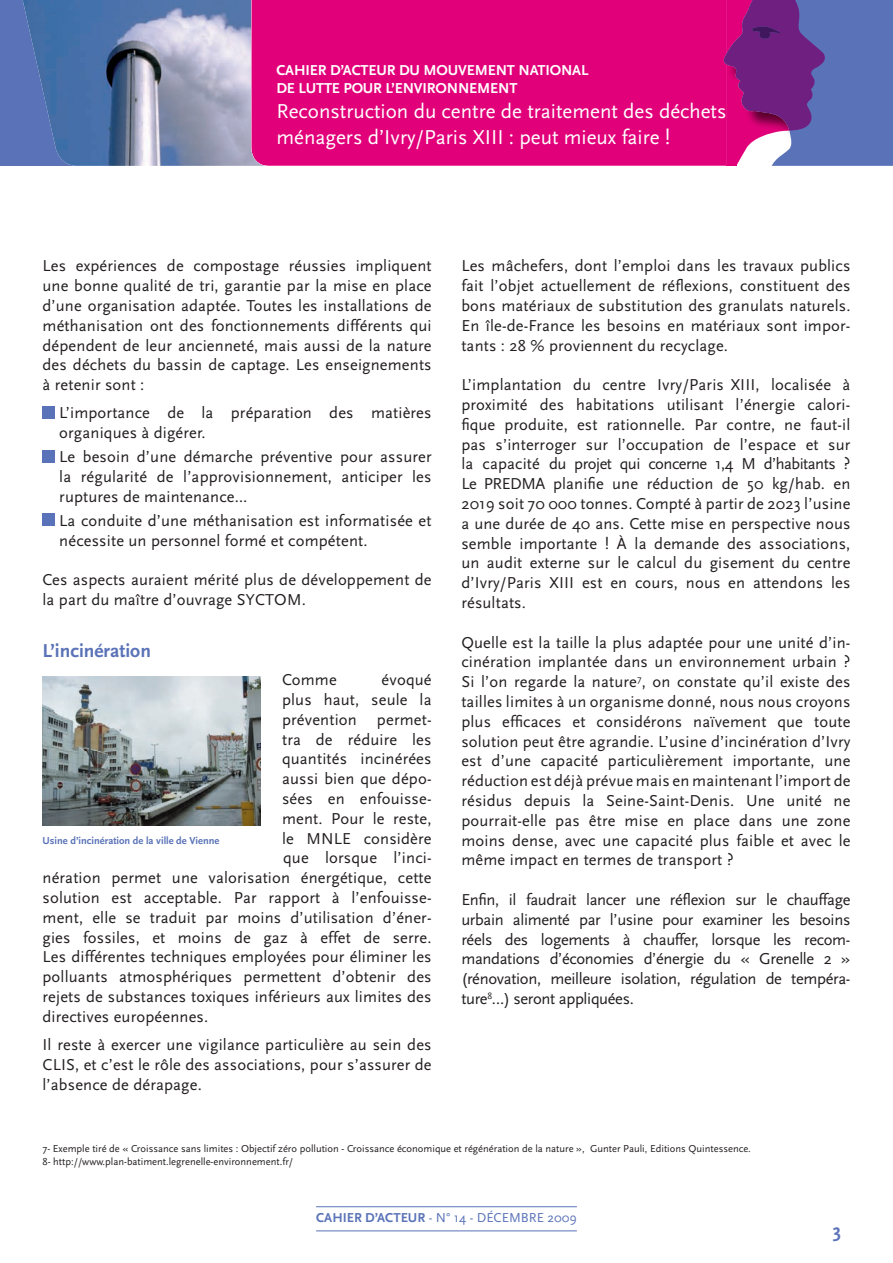
<style>
.page{position:relative;width:893px;height:1263px;background:#fff}
.page>*{position:absolute;margin:0;border:0;box-sizing:border-box;transform-origin:0 0}
.t1{font:21px/25.5px "Scala Sans";color:#fff}
.t2{font:700 19.5px "Scala Sans";color:#5a73b8}
.t3{font:16.5px/19.8px "Scala Sans";letter-spacing:.01em;color:#231f20;text-align:justify}
.t4{font:700 15px/18px "Scala Sans";letter-spacing:-.01em;color:#fff}
.t5{font:13.5px "Scala Sans";color:#5a73b8}
.t6{font:10.5px/12.6px "Scala Sans";color:#231f20}
.t7{font:700 10.5px "Scala Sans";color:#5a73b8}
.s1{font-weight:700}
</style>
<div class="page">
<div style="left:0;top:0;width:18px;height:166px;background:#5a73b8"></div>
<div style="left:43px;top:406px;width:12px;height:12px;background:#5a73b8"></div>
<div style="left:43px;top:450px;width:12px;height:12px;background:#5a73b8"></div>
<div style="left:43px;top:514px;width:12px;height:12px;background:#5a73b8"></div>
<img style="left:23px;top:0;width:228px;height:166px">
<svg style="left:251px;top:0;width:18px;height:166px;background:#e10b7f"></svg>
<svg style="left:269px;top:0;width:624px;height:166px;background:#c51684"></svg>
<img style="left:43px;top:676px;width:218px;height:150px">
<hr style="left:316px;top:1206px;width:261px;height:1px;background:#5a73b8">
<hr style="left:316px;top:1230px;width:261px;height:1px;background:#5a73b8">
<p class="t4" style="left:276px;top:61px;width:314px">CAHIER D’ACTEUR DU MOUVEMENT NATIONAL<br>DE LUTTE POUR L’ENVIRONNEMENT</p>
<p class="t1" style="left:276px;top:99px;width:452px">Reconstruction du centre de traitement des déchets ménagers d’Ivry/Paris XIII : peut mieux faire !</p>
<p class="t3" style="left:43px;top:256px;width:391px">Les expériences de compostage réussies impliquent une bonne qualité de tri, garantie par la mise en place d’une organisation adaptée. toutes les installations de méthanisation ont des fonctionnements différents qui dépendent de leur ancienneté, mais aussi de la nature des déchets du bassin de captage. Les enseignements à retenir sont :</p>
<p class="t3" style="left:59px;top:403px;width:374px">L’importance de la préparation des matières organiques à digérer.</p>
<p class="t3" style="left:59px;top:447px;width:374px">Le besoin d’une démarche préventive pour assurer la régularité de l’approvisionnement, anticiper les ruptures de maintenance…</p>
<p class="t3" style="left:59px;top:511px;width:374px">La conduite d’une méthanisation est informatisée et nécessite un personnel formé et compétent.</p>
<p class="t3" style="left:43px;top:570px;width:391px">Ces aspects auraient mérité plus de développement de la part du maître d’ouvrage SyCtom.</p>
<p class="t2" style="left:43px;top:640px;width:110px">L’INCINÉRATION</p>
<p class="t3" style="left:282px;top:670px;width:56px">Comme</p>
<p class="t3" style="left:382px;top:670px;width:51px">évoqué</p>
<p class="t3" style="left:282px;top:690px;width:151px">plus haut, seule la</p>
<p class="t3" style="left:282px;top:710px;width:151px">prévention permet-</p>
<p class="t3" style="left:282px;top:730px;width:151px">tra de réduire les</p>
<p class="t3" style="left:282px;top:749px;width:151px">quantités incinérées</p>
<p class="t3" style="left:282px;top:769px;width:151px">aussi bien que dépo-</p>
<p class="t3" style="left:282px;top:789px;width:151px">sées en enfouisse-</p>
<p class="t3" style="left:282px;top:809px;width:151px">ment. Pour le reste,</p>
<p class="t3" style="left:282px;top:829px;width:151px">le mNLE considère</p>
<p class="t3" style="left:283px;top:848px;width:150px">que lorsque l’inci-</p>
<p class="t3" style="left:43px;top:868px;width:391px">nération permet une valorisation énergétique, cette</p>
<p class="t3" style="left:43px;top:888px;width:391px">solution est acceptable. Par rapport à l’enfouisse-</p>
<p class="t3" style="left:43px;top:908px;width:391px">ment, elle se traduit par moins d’utilisation d’éner-</p>
<p class="t3" style="left:43px;top:928px;width:391px">gies fossiles, et moins de gaz à effet de serre.</p>
<p class="t3" style="left:43px;top:947px;width:391px">Les différentes techniques employées pour éliminer les</p>
<p class="t3" style="left:43px;top:967px;width:391px">polluants atmosphériques permettent d’obtenir des</p>
<p class="t3" style="left:43px;top:987px;width:391px">rejets de substances toxiques inférieurs aux limites des</p>
<p class="t3" style="left:43px;top:1007px;width:167px">directives européennes.</p>
<p class="t3" style="left:43px;top:1035px;width:391px">Il reste à exercer une vigilance particulière au sein des CLIS, et c’est le rôle des associations, pour s’assurer de l’absence de dérapage.</p>
<p class="t7" style="left:43px;top:835px;width:178px">USINE D’INCINÉRATION DE LA VILLE DE VIENNE</p>
<p class="t3" style="left:461px;top:256px;width:391px">Les mâchefers, dont l’emploi dans les travaux publics fait l’objet actuellement de réflexions, constituent des bons matériaux de substitution des granulats naturels.<br>En île-de-France les besoins en matériaux sont impor&shy;tants : 28 % proviennent du recyclage.</p>
<p class="t3" style="left:461px;top:375px;width:391px">L’implantation du centre Ivry/Paris XIII, localisée à proximité des habitations utilisant l’énergie calori&shy;fique produite, est rationnelle. Par contre, ne faut-il pas s’interroger sur l’occupation de l’espace et sur la capacité du projet qui concerne 1,4 m d’habitants ?<br>Le PREDmA planifie une réduction de 50 kg/hab. en 2019 soit 70 000 tonnes. Compté à partir de 2023 l’usine a une durée de 40 ans. Cette mise en perspective nous semble importante ! À la demande des associations, un audit externe sur le calcul du gisement du centre d’Ivry/Paris XIII est en cours, nous en attendons les résultats.</p>
<p class="t3" style="left:461px;top:633px;width:391px">Quelle est la taille la plus adaptée pour une unité d’in&shy;cinération implantée dans un environnement urbain ?<br>Si l’on regarde la nature<sup>7</sup>, on constate qu’il existe des tailles limites à un organisme donné, nous nous croyons plus efficaces et considérons naïvement que toute solution peut être agrandie. L’usine d’incinération d’Ivry est d’une capacité particulièrement importante, une réduction est déjà prévue mais en maintenant l’import de résidus depuis la Seine-Saint-Denis. Une unité ne pourrait-elle pas être mise en place dans une zone moins dense, avec une capacité plus faible et avec le même impact en termes de transport ?</p>
<p class="t3" style="left:461px;top:890px;width:391px">Enfin, il faudrait lancer une réflexion sur le chauffage urbain alimenté par l’usine pour examiner les besoins réels des logements à chauffer, lorsque les recom&shy;mandations d’économies d’énergie du « Grenelle 2 » (rénovation, meilleure isolation, régulation de tempéra&shy;ture<sup>8</sup>…) seront appliquées.</p>
<p class="t6" style="left:43px;top:1142px;width:710px">7- Exemple tiré de « Croissance sans limites : objectif zéro pollution - Croissance économique et régénération de la nature », Gunter Pauli, Editions Quintessence.<br>8- http://www.plan-batiment.legrenelle-environnement.fr/</p>
<p class="t5" style="left:316px;top:1210px;width:262px"><span class="s1">CAHIER D’ACTEUR</span> - N° 14 - DÉCEmbRE 2009</p>
<p class="t2" style="left:833px;top:1220px;width:10px">3</p>
</div>
